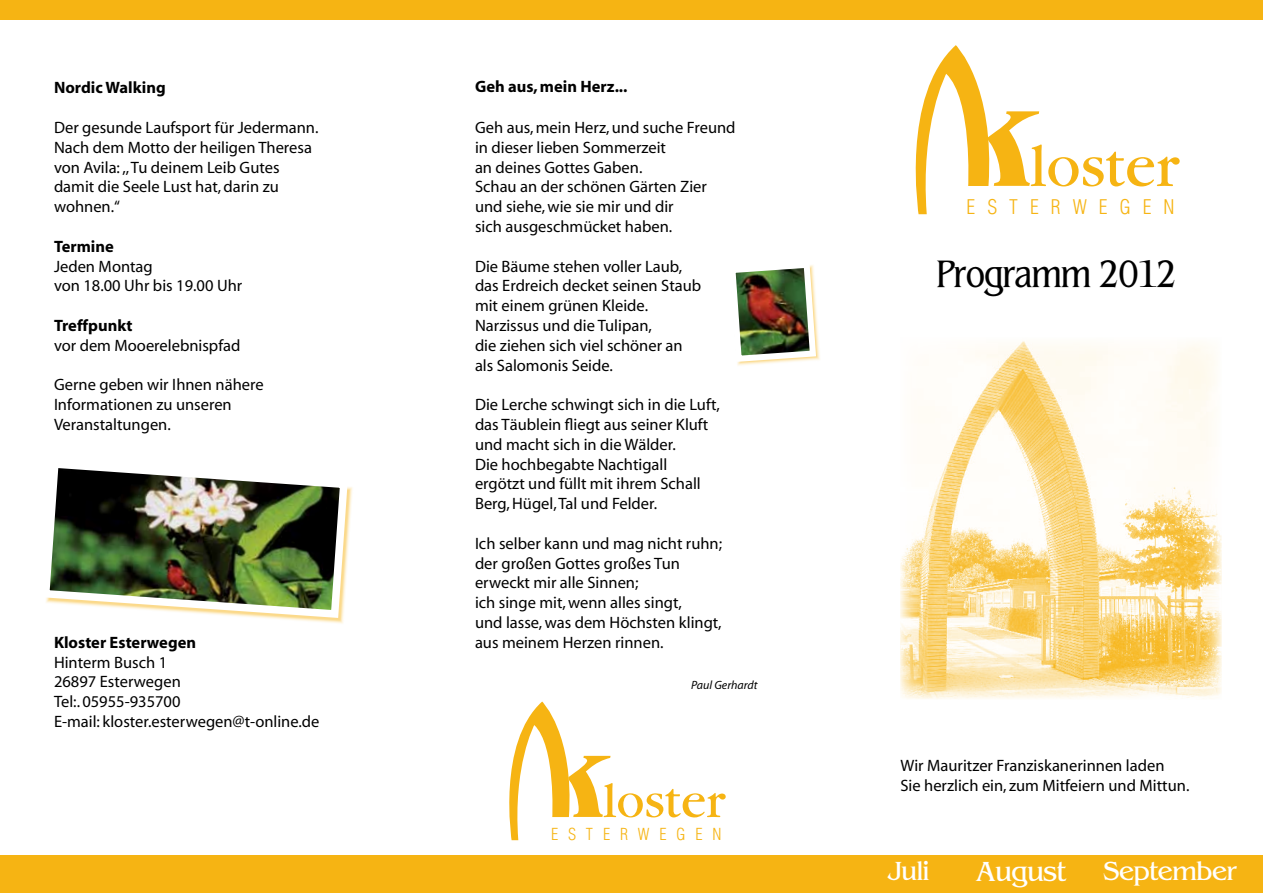
<style>
.page{position:relative;width:1263px;height:893px;background:#fff}
.page>*{position:absolute;margin:0;border:0;box-sizing:border-box;transform-origin:0 0}
.t1{font:62.55px "Garamond";color:#f6b413}
.t2{font:51.3px "Garamond";color:#f6b413}
.t3{font:condensed 37.5px "BE18";color:#000}
.t4{font:27px "BE18";color:#fff}
.t5{font:25.5px "BE18";color:#fff}
.t6{font:300 condensed 19.8px "Helvetica";letter-spacing:.61em;color:#f6b413}
.t7{font:16.5px/19.8px "Myriad";color:#000}
.t8{font:700 16.5px "Myriad";color:#000}
.t9{font:300 condensed 16.2px "Helvetica";letter-spacing:.61em;color:#f6b413}
.t10{font:italic 12px "Myriad";color:#000}
</style>
<div class="page">
<img style="left:900px;top:341px;width:321px;height:358px">
<div style="left:0;top:856px;width:1263px;height:37px;background:#f6b413"></div>
<div style="left:0;top:0;width:1263px;height:20px;background:#f6b413"></div>
<img style="left:46px;top:468px;width:306px;height:154px">
<img style="left:735px;top:265px;width:85px;height:101px">
<svg style="left:915px;top:45px;width:124px;height:169px"></svg>
<svg style="left:509px;top:701px;width:101px;height:139px"></svg>
<p class="t8" style="left:54px;top:79px;width:113px">Nordic Walking</p>
<p class="t7" style="left:54px;top:118px;width:266px">Der gesunde Laufsport für Jedermann.<br>Nach dem Motto der heiligen Theresa von Avila: ,, Tu deinem Leib Gutes damit die Seele Lust hat, darin zu wohnen.“</p>
<p class="t8" style="left:54px;top:238px;width:61px">Termine</p>
<p class="t7" style="left:54px;top:257px;width:190px">Jeden Montag<br>von 18.00 Uhr bis 19.00 Uhr</p>
<p class="t8" style="left:54px;top:317px;width:80px">Treffpunkt</p>
<p class="t7" style="left:54px;top:336px;width:188px">vor dem Mooerelebnispfad</p>
<p class="t7" style="left:54px;top:376px;width:211px">Gerne geben wir Ihnen nähere<br>Informationen zu unseren<br>Veranstaltungen.</p>
<p class="t8" style="left:54px;top:634px;width:144px">Kloster Esterwegen</p>
<p class="t7" style="left:54px;top:653px;width:267px">Hinterm Busch 1<br>26897 Esterwegen<br>Tel:. 05955-935700<br>E-mail: kloster.esterwegen@t-online.de</p>
<p class="t8" style="left:475px;top:78px;width:154px">Geh aus, mein Herz...</p>
<p class="t7" style="left:475px;top:118px;width:262px">Geh aus, mein Herz, und suche Freund in dieser lieben Sommerzeit<br>an deines Gottes Gaben.<br>Schau an der schönen Gärten Zier und siehe, wie sie mir und dir<br>sich ausgeschmücket haben.</p>
<p class="t7" style="left:475px;top:257px;width:228px">Die Bäume stehen voller Laub, das Erdreich decket seinen Staub mit einem grünen Kleide.<br>Narzissus und die Tulipan,<br>die ziehen sich viel schöner an als Salomonis Seide.</p>
<p class="t7" style="left:475px;top:395px;width:246px">Die Lerche schwingt sich in die Luft, das Täublein fliegt aus seiner Kluft und macht sich in die Wälder.<br>Die hochbegabte Nachtigall ergötzt und füllt mit ihrem Schall<br>Berg, Hügel, Tal und Felder.</p>
<p class="t7" style="left:475px;top:534px;width:249px">Ich selber kann und mag nicht ruhn; der großen Gottes großes Tun erweckt mir alle Sinnen;<br>ich singe mit, wenn alles singt,<br>und lasse, was dem Höchsten klingt, aus meinem Herzen rinnen.</p>
<p class="t10" style="left:691px;top:679px;width:68px">Paul Gerhardt</p>
<h2 class="t2" style="left:603px;top:774px;width:123px">loster</h2>
<p class="t9" style="left:551px;top:825px;width:172px">ESTERWEGEN</p>
<h1 class="t1" style="left:1030px;top:134px;width:150px">loster</h1>
<p class="t6" style="left:966px;top:196px;width:209px">ESTERWEGEN</p>
<h3 class="t3" style="left:936px;top:252px;width:241px">Programm 2012</h3>
<p class="t7" style="left:900px;top:756px;width:290px">Wir Mauritzer Franziskanerinnen laden<br>Sie herzlich ein, zum Mitfeiern und Mittun.</p>
<h3 class="t5" style="left:887px;top:856px;width:43px">Juli</h3>
<h3 class="t4" style="left:976px;top:856px;width:91px">August</h3>
<h3 class="t5" style="left:1103px;top:856px;width:135px">September</h3>
</div>
